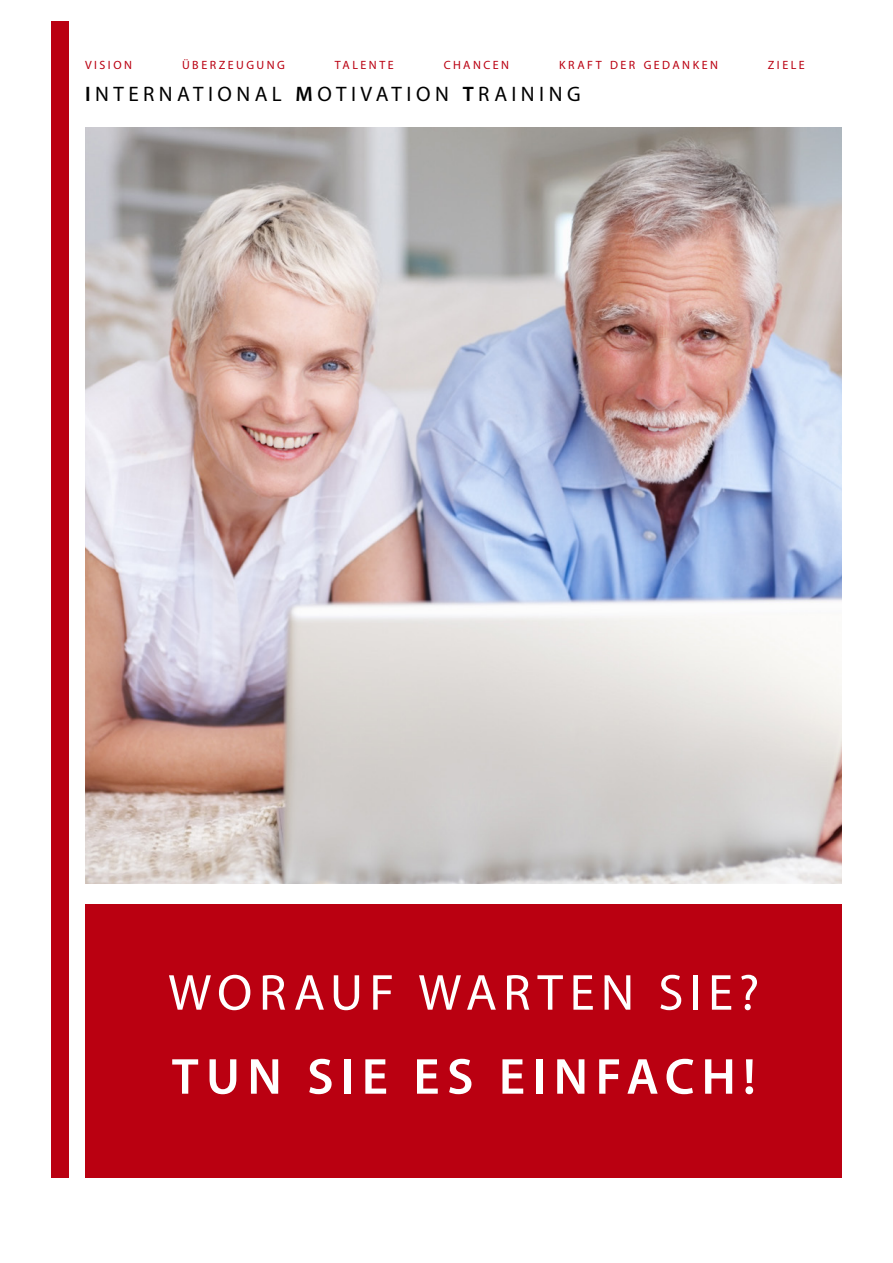
<style>
.page{position:relative;width:893px;height:1263px;background:#fff}
.page>*{position:absolute;margin:0;border:0;box-sizing:border-box;transform-origin:0 0}
.t1{font:51px "Myriad Pro";letter-spacing:.125em;color:#fff}
.t2{font:600 51px "Myriad Pro";letter-spacing:.145em;color:#fff}
.t3{font:21px "Myriad Pro";letter-spacing:.215em;color:#000}
.t4{font:12px "Myriad Pro";letter-spacing:.205em;color:#ba0011}
.s1{font-weight:600}
</style>
<div class="page">
<div style="left:51px;top:21px;width:17px;height:1157px;background:#ba0011"></div>
<img style="left:85px;top:128px;width:757px;height:756px">
<div style="left:85px;top:905px;width:757px;height:273px;background:#ba0011"></div>
<p class="t4" style="left:85px;top:57px;width:49px">VISION</p>
<p class="t4" style="left:182px;top:57px;width:104px">ÜBERZEUGUNG</p>
<p class="t4" style="left:335px;top:57px;width:60px">TALENTE</p>
<p class="t4" style="left:444px;top:57px;width:67px">CHANCEN</p>
<p class="t4" style="left:559px;top:57px;width:160px">KRAFT DER GEDANKEN</p>
<p class="t4" style="left:768px;top:57px;width:38px">ZIELE</p>
<h2 class="t3" style="left:85px;top:81px;width:497px"><span class="s1">I</span>NTERNATIONAL <span class="s1">M</span>OTIVATION <span class="s1">T</span>RAINING</h2>
<h1 class="t1" style="left:168px;top:961px;width:593px">WORAUF WARTEN SIE?</h1>
<h1 class="t2" style="left:172px;top:1044px;width:585px">TUN SIE ES EINFACH!</h1>
</div>
